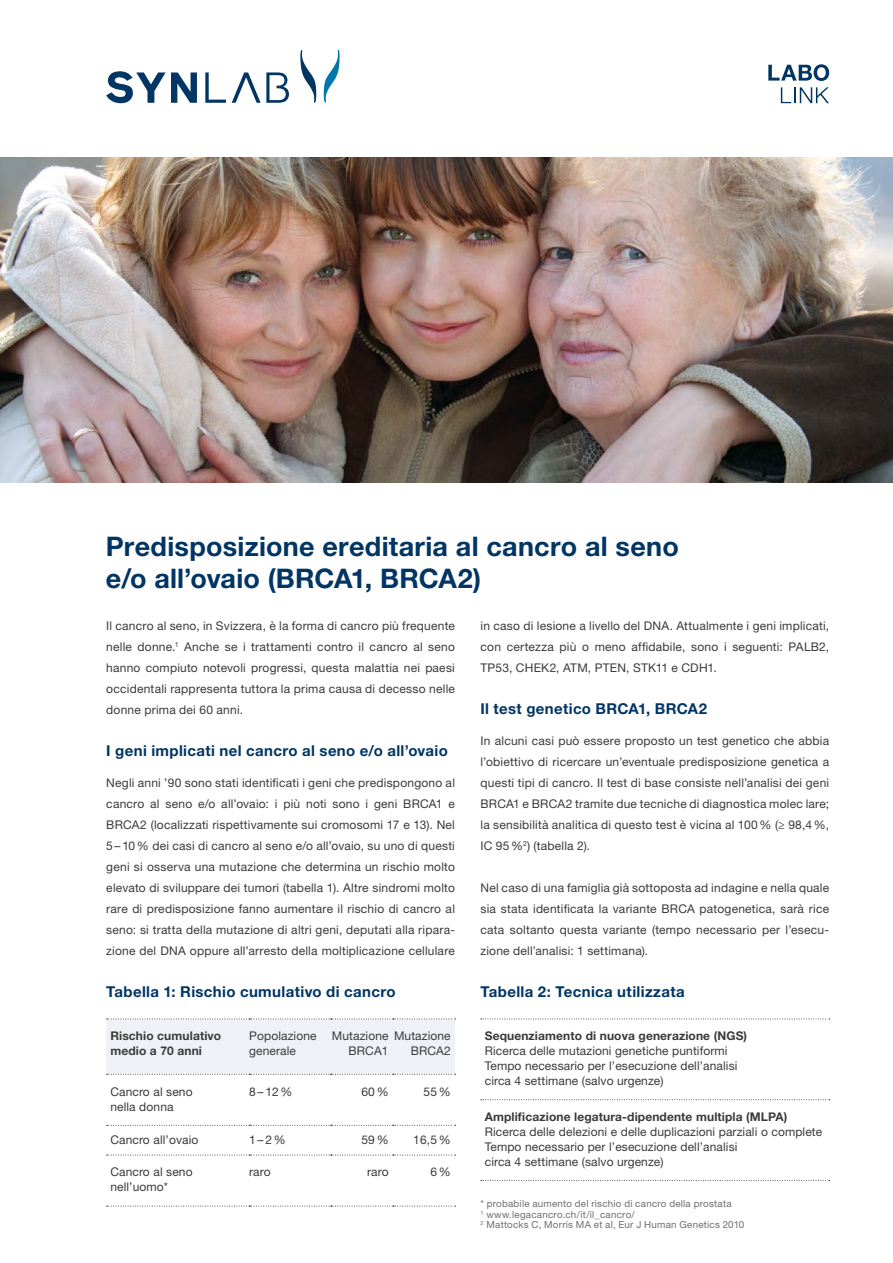
<style>
.page{position:relative;width:893px;height:1263px;background:#fff}
.page>*{position:absolute;margin:0;border:0;box-sizing:border-box;transform-origin:0 0}
.t1{font:700 27px/31.5px "Helvetica Neue LT Std";letter-spacing:.01em;color:#003564}
.t2{font:700 15px "Helvetica Neue LT Std";letter-spacing:.025em;color:#003564}
.t3{font:12px/21px "Helvetica Neue LT Std";letter-spacing:.01em;color:#3a3a39}
.t4{font:700 12px/15px "Helvetica Neue LT Std";letter-spacing:.01em;color:#3a3a39}
.t5{font:9.75px/10.5px "Helvetica Neue LT Std";letter-spacing:.025em;color:#6e6e6e}
</style>
<div class="page">
<svg style="left:300px;top:50px;width:16px;height:53px"></svg>
<svg style="left:324px;top:50px;width:16px;height:53px"></svg>
<svg style="left:205px;top:72px;width:21px;height:31px"></svg>
<svg style="left:106px;top:71px;width:91px;height:32px"></svg>
<svg style="left:232px;top:72px;width:57px;height:31px"></svg>
<svg style="left:768px;top:64px;width:61px;height:17px"></svg>
<svg style="left:781px;top:87px;width:48px;height:16px"></svg>
<img style="left:0;top:157px;width:893px;height:326px">
<div style="left:106px;top:1018px;width:350px;height:57px;background:#eff1f7"></div>
<svg style="left:106px;top:1125px;width:350px;height:1px"></svg>
<svg style="left:106px;top:1155px;width:350px;height:1px"></svg>
<svg style="left:106px;top:1206px;width:350px;height:1px"></svg>
<svg style="left:480px;top:1019px;width:349px;height:82px"></svg>
<svg style="left:481px;top:1018px;width:349px;height:1px"></svg>
<svg style="left:481px;top:1099px;width:349px;height:1px"></svg>
<svg style="left:481px;top:1180px;width:349px;height:1px"></svg>
<h1 class="t1" style="left:106px;top:530px;width:574px">Predisposizione ereditaria al cancro al seno e/o all’ovaio (BRCA1, BRCA2)</h1>
<p class="t3" style="left:106px;top:615px;width:350px;text-align:justify">Il cancro al seno, in Svizzera, è la forma di cancro più frequente nelle donne.<sup>1</sup> Anche se i trattamenti contro il cancro al seno hanno compiuto notevoli progressi, questa malattia nei paesi occidentali rappresenta tuttora la prima causa di decesso nelle donne prima dei 60 anni.</p>
<p class="t2" style="left:106px;top:741px;width:343px">I geni implicati nel cancro al seno e/o all’ovaio</p>
<p class="t3" style="left:106px;top:772px;width:350px;text-align:justify">Negli anni ’90 sono stati identificati i geni che predispongono al cancro al seno e/o all’ovaio: i più noti sono i geni BRCA1 e BRCA2 (localizzati rispettivamente sui cromosomi 17 e 13). Nel 5 – 10% dei casi di cancro al seno e/o all’ovaio, su uno di questi geni si osserva una mutazione che determina un rischio molto elevato di sviluppare dei tumori (tabella 1). Altre sindromi molto rare di predisposizione fanno aumentare il rischio di cancro al seno: si tratta della mutazione di altri geni, deputati alla ripara&shy;zione del DNA oppure all’arresto della moltiplicazione cellulare</p>
<p class="t3" style="left:480px;top:615px;width:350px;text-align:justify">in caso di lesione a livello del DNA. Attualmente i geni implicati, con certezza più o meno affidabile, sono i seguenti: PALB2, TP53, CHEK2, ATM, PTEN, STK11 e CDH1.</p>
<p class="t2" style="left:480px;top:699px;width:228px">Il test genetico BRCA1, BRCA2</p>
<p class="t3" style="left:480px;top:730px;width:350px;text-align:justify">In alcuni casi può essere proposto un test genetico che abbia l’obiettivo di ricercare un’eventuale predisposizione genetica a questi tipi di cancro. Il test di base consiste nell’analisi dei geni BRCA1 e BRCA2 tramite due tecniche di diagnostica molec lare; la sensibilità analitica di questo test è vicina al 100% (≥ 98,4%, IC 95%<sup>2</sup>) (tabella 2).</p>
<p class="t3" style="left:480px;top:877px;width:350px;text-align:justify">Nel caso di una famiglia già sottoposta ad indagine e nella quale sia stata identificata la variante BRCA patogenetica, sarà rice cata soltanto questa variante (tempo necessario per l’esecu&shy;zione dell’analisi: 1 settimana).</p>
<p class="t2" style="left:106px;top:983px;width:291px">Tabella 1: Rischio cumulativo di cancro</p>
<p class="t4" style="left:110px;top:1028px;width:112px">Rischio cumulativo medio a 70 anni</p>
<p class="t3" style="left:249px;top:1028px;width:69px;line-height:15px">Popolazione generale</p>
<p class="t3" style="left:349px;top:1028px;width:104px;line-height:15px;text-indent:-17px">Mutazione Mutazione<br>BRCA1</p>
<p class="t3" style="left:411px;top:1040px;width:42px">BRCA2</p>
<p class="t3" style="left:110px;top:1084px;width:84px;line-height:15px">Cancro al seno nella donna</p>
<p class="t3" style="left:249px;top:1081px;width:45px">8–12%</p>
<p class="t3" style="left:361px;top:1081px;width:29px">60%</p>
<p class="t3" style="left:424px;top:1081px;width:29px">55%</p>
<p class="t3" style="left:110px;top:1129px;width:90px">Cancro all’ovaio</p>
<p class="t3" style="left:249px;top:1129px;width:38px">1–2%</p>
<p class="t3" style="left:361px;top:1129px;width:29px">59%</p>
<p class="t3" style="left:413px;top:1129px;width:39px">16,5%</p>
<p class="t3" style="left:110px;top:1164px;width:84px;line-height:15px">Cancro al seno nell’uomo*</p>
<p class="t3" style="left:249px;top:1161px;width:23px">raro</p>
<p class="t3" style="left:367px;top:1161px;width:23px">raro</p>
<p class="t3" style="left:430px;top:1161px;width:22px">6%</p>
<p class="t2" style="left:480px;top:983px;width:206px">Tabella 2: Tecnica utilizzata</p>
<p class="t4" style="left:485px;top:1028px;width:264px">Sequenziamento di nuova generazione (NGS)</p>
<p class="t3" style="left:485px;top:1043px;width:254px;line-height:15px">Ricerca delle mutazioni genetiche puntiformi<br>Tempo necessario per l’esecuzione dell’analisi circa 4 settimane (salvo urgenze)</p>
<p class="t4" style="left:485px;top:1109px;width:304px">Amplificazione legatura-dipendente multipla (MLPA)</p>
<p class="t3" style="left:485px;top:1124px;width:339px;line-height:15px">Ricerca delle delezioni e delle duplicazioni parziali o complete<br>Tempo necessario per l’esecuzione dell’analisi<br>circa 4 settimane (salvo urgenze)</p>
<p class="t5" style="left:480px;top:1198px;width:265px">* probabile aumento del rischio di cancro della prostata<br><sup>1</sup> www.legacancro.ch/it/il_cancro/<br><sup>2</sup> Mattocks C, Morris MA et al, Eur J Human Genetics 2010</p>
</div>
